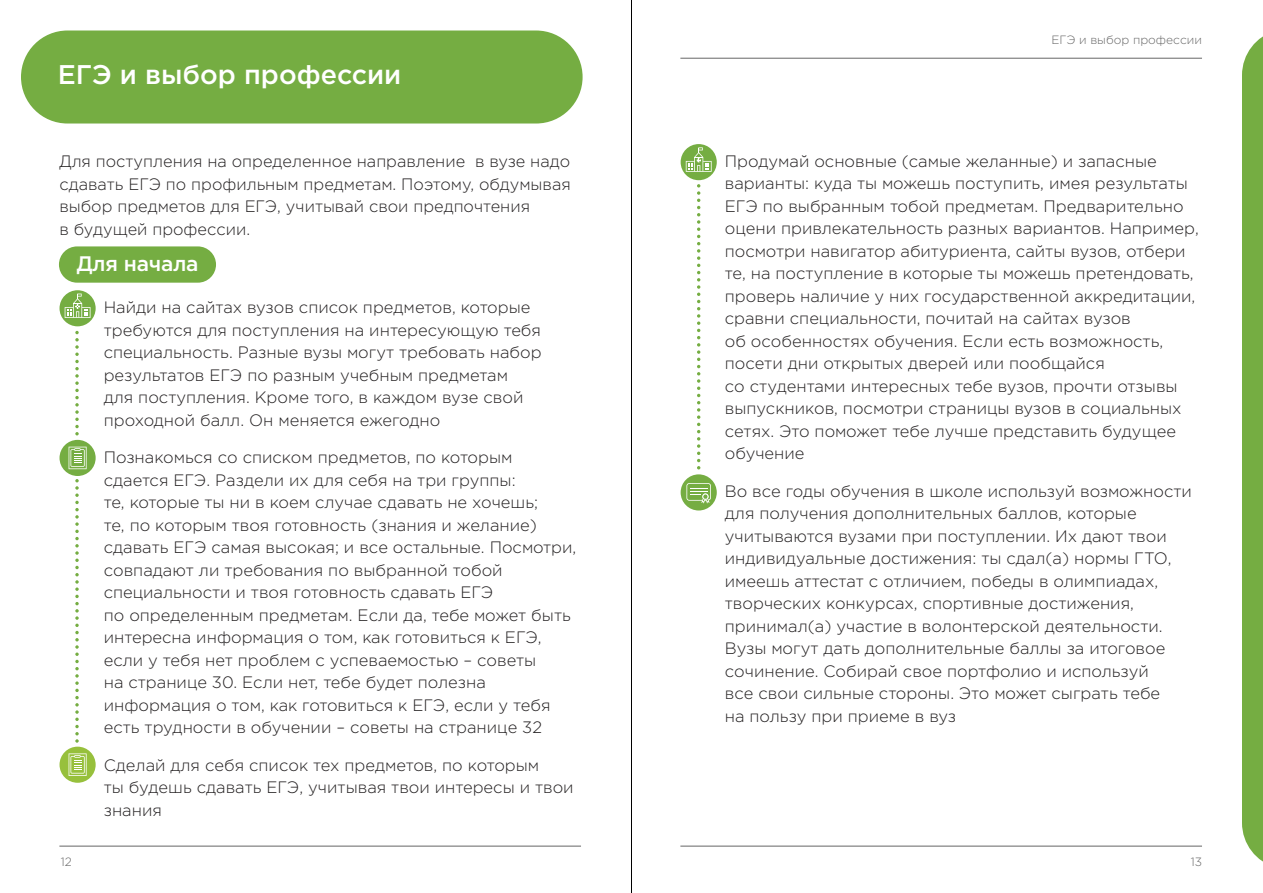
<style>
.page{position:relative;width:1263px;height:893px;background:#fff}
.page>*{position:absolute;margin:0;border:0;box-sizing:border-box;transform-origin:0 0}
.t1{font:500 27px "Gotham Pro";color:#fff}
.t2{font:500 21px "Gotham Pro";letter-spacing:-.01em;color:#fff}
.t3{font:300 16.5px/22.5px "Gotham Pro";color:#221f20}
.t4{font:300 12px "Gotham Pro";color:#666}
</style>
<div class="page">
<svg style="left:697px;top:184px;width:3px;height:285px"></svg>
<svg style="left:75px;top:479px;width:4px;height:264px"></svg>
<svg style="left:75px;top:331px;width:4px;height:104px"></svg>
<div style="left:1242px;top:36px;width:21px;height:826px;background:#75ad42"></div>
<hr style="left:680px;top:58px;width:522px;height:1px;background:#666">
<div style="left:21px;top:31px;width:562px;height:93px;background:#75ad42;border-radius:46px"></div>
<hr style="left:680px;top:846px;width:522px;height:1px;background:#666">
<hr style="left:59px;top:846px;width:522px;height:1px;background:#666">
<div style="left:60px;top:747px;width:36px;height:36px;background:#97c03c;border-radius:50%"></div>
<svg style="left:69px;top:753px;width:18px;height:23px"></svg>
<div style="left:60px;top:440px;width:36px;height:36px;background:#75ad42;border-radius:50%"></div>
<svg style="left:69px;top:447px;width:18px;height:22px"></svg>
<div style="left:681px;top:474px;width:36px;height:36px;background:#75ad42;border-radius:50%"></div>
<svg style="left:686px;top:483px;width:25px;height:21px"></svg>
<div style="left:60px;top:290px;width:36px;height:36px;background:#75ad42;border-radius:50%"></div>
<svg style="left:65px;top:294px;width:26px;height:24px"></svg>
<div style="left:59px;top:246px;width:157px;height:37px;background:#75ad42;border-radius:18px"></div>
<div style="left:681px;top:144px;width:36px;height:36px;background:#75ad42;border-radius:50%"></div>
<svg style="left:686px;top:147px;width:26px;height:25px"></svg>
<h1 class="t1" style="left:58px;top:59px;width:345px">ЕГЭ и выбор профессии</h1>
<p class="t3" style="left:59px;top:150px;width:513px">Для поступления на определенное направление в вузе надо сдавать ЕГЭ по профильным предметам. Поэтому, обдумывая выбор предметов для ЕГЭ, учитывай свои предпочтения<br>в будущей профессии.</p>
<p class="t2" style="left:77px;top:252px;width:123px">Для начала</p>
<p class="t3" style="left:104px;top:296px;width:439px">Найди на сайтах вузов список предметов, которые требуются для поступления на интересующую тебя специальность. Разные вузы могут требовать набор результатов ЕГЭ по разным учебным предметам для поступления. Кроме того, в каждом вузе свой проходной балл. Он меняется ежегодно</p>
<p class="t3" style="left:104px;top:446px;width:474px">Познакомься со списком предметов, по которым сдается ЕГЭ. Раздели их для себя на три группы:<br>те, которые ты ни в коем случае сдавать не хочешь;<br>те, по которым твоя готовность (знания и желание) сдавать ЕГЭ самая высокая; и все остальные. Посмотри, совпадают ли требования по выбранной тобой специальности и твоя готовность сдавать ЕГЭ<br>по определенным предметам. Если да, тебе может быть интересна информация о том, как готовиться к ЕГЭ, если у тебя нет проблем с успеваемостью – советы<br>на странице 30. Если нет, тебе будет полезна информация о том, как готовиться к ЕГЭ, если у тебя есть трудности в обучении – советы на странице 32</p>
<p class="t3" style="left:104px;top:754px;width:471px">Сделай для себя список тех предметов, по которым<br>ты будешь сдавать ЕГЭ, учитывая твои интересы и твои знания</p>
<p class="t4" style="left:1051px;top:33px;width:152px">ЕГЭ и выбор профессии</p>
<p class="t3" style="left:725px;top:150px;width:476px">Продумай основные (самые желанные) и запасные варианты: куда ты можешь поступить, имея результаты ЕГЭ по выбранным тобой предметам. Предварительно оцени привлекательность разных вариантов. Например, посмотри навигатор абитуриента, сайты вузов, отбери те, на поступление в которые ты можешь претендовать, проверь наличие у них государственной аккредитации, сравни специальности, почитай на сайтах вузов<br>об особенностях обучения. Если есть возможность, посети дни открытых дверей или пообщайся<br>со студентами интересных тебе вузов, прочти отзывы выпускников, посмотри страницы вузов в социальных сетях. Это поможет тебе лучше представить будущее обучение</p>
<p class="t3" style="left:725px;top:480px;width:469px">Во все годы обучения в школе используй возможности для получения дополнительных баллов, которые учитываются вузами при поступлении. Их дают твои индивидуальные достижения: ты сдал(а) нормы ГТО, имеешь аттестат с отличием, победы в олимпиадах, творческих конкурсах, спортивные достижения, принимал(а) участие в волонтерской деятельности.<br>Вузы могут дать дополнительные баллы за итоговое сочинение. Собирай свое портфолио и используй<br>все свои сильные стороны. Это может сыграть тебе<br>на пользу при приеме в вуз</p>
<p class="t4" style="left:61px;top:855px;width:13px">12</p>
<p class="t4" style="left:1191px;top:855px;width:13px">13</p>
</div>
